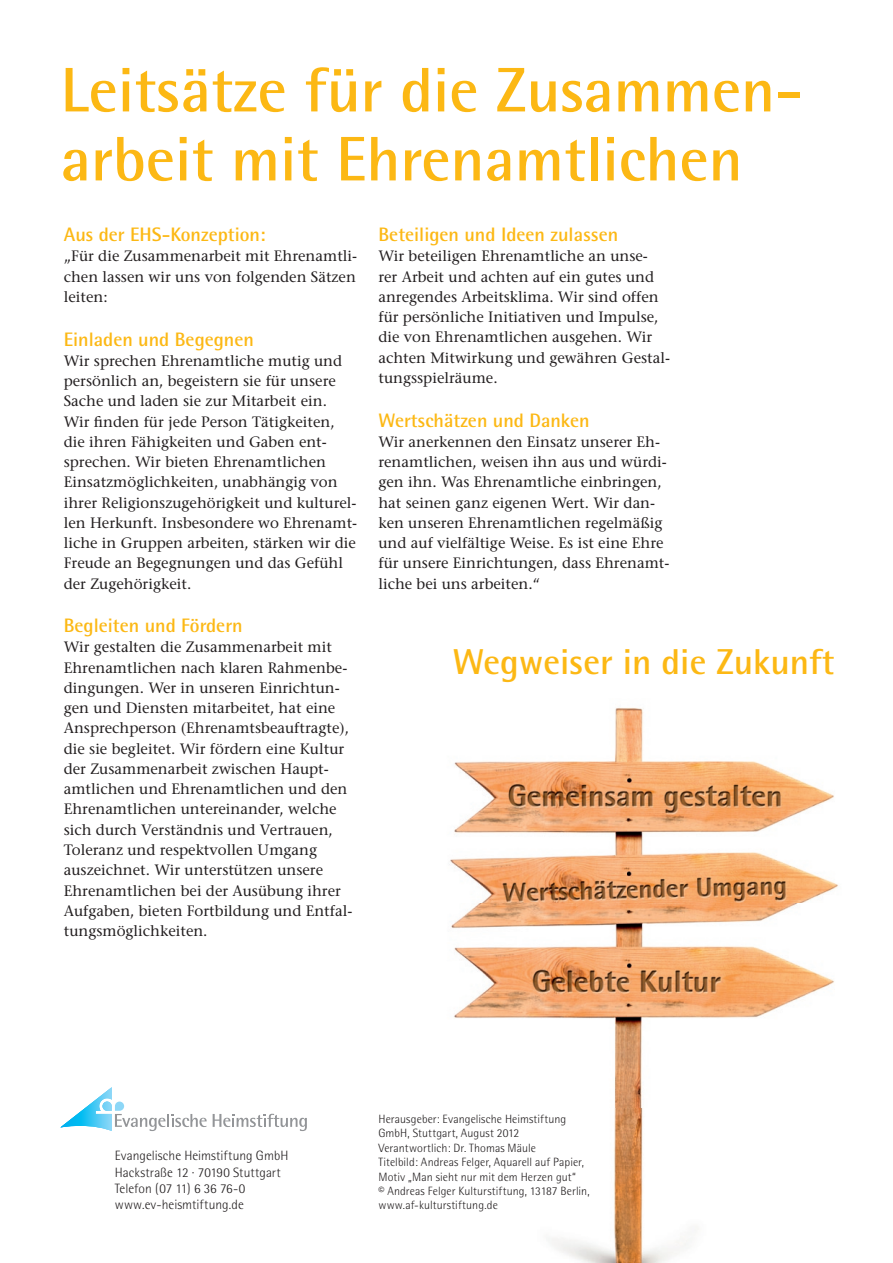
<style>
.page{position:relative;width:893px;height:1263px;background:#fff}
.page>*{position:absolute;margin:0;border:0;box-sizing:border-box;transform-origin:0 0}
.t1{font:700 63px/69px "AT Rotis Semi Sans";color:#fcb814}
.t2{font:700 36px "AT Rotis Semi Sans";color:#fcb814}
.t3{font:700 19.5px "AT Rotis Semi Sans";color:#fcb814}
.t4{font:15px/20.2px "Stone Serif";color:#231f20}
.t5{font:300 13.5px/16.2px "AT Rotis Semi Sans";letter-spacing:.005em;color:#231f20}
.t6{font:300 12px/14.4px "AT Rotis Semi Sans";letter-spacing:.005em;color:#231f20}
</style>
<div class="page">
<img style="left:450px;top:707px;width:389px;height:556px">
<svg style="left:115px;top:1114px;width:92px;height:17px"></svg>
<svg style="left:213px;top:1114px;width:94px;height:17px"></svg>
<hr style="left:60px;top:1087px;width:1px;height:44px;background:#00aeef">
<hr style="left:61px;top:1087px;width:1px;height:44px;background:#00aeef">
<hr style="left:62px;top:1087px;width:1px;height:44px;background:#00afef">
<hr style="left:63px;top:1087px;width:1px;height:44px;background:#00b0ef">
<hr style="left:64px;top:1087px;width:1px;height:44px;background:#00b0ef">
<hr style="left:65px;top:1087px;width:1px;height:44px;background:#00b1ef">
<hr style="left:66px;top:1087px;width:1px;height:44px;background:#00b2ef">
<hr style="left:67px;top:1087px;width:1px;height:44px;background:#00b2ef">
<hr style="left:68px;top:1087px;width:1px;height:44px;background:#00b3ef">
<hr style="left:69px;top:1087px;width:1px;height:44px;background:#00b4ef">
<hr style="left:70px;top:1087px;width:1px;height:44px;background:#00b4ef">
<hr style="left:71px;top:1087px;width:1px;height:44px;background:#00b5f0">
<hr style="left:72px;top:1087px;width:1px;height:44px;background:#00b6f0">
<hr style="left:73px;top:1087px;width:1px;height:44px;background:#00b7f0">
<hr style="left:74px;top:1087px;width:1px;height:44px;background:#00b7f0">
<hr style="left:75px;top:1087px;width:1px;height:44px;background:#00b8f0">
<hr style="left:76px;top:1087px;width:1px;height:44px;background:#00b9f1">
<hr style="left:77px;top:1087px;width:1px;height:44px;background:#00baf1">
<hr style="left:78px;top:1087px;width:1px;height:44px;background:#00baf1">
<hr style="left:79px;top:1087px;width:1px;height:44px;background:#00bbf1">
<hr style="left:80px;top:1087px;width:1px;height:44px;background:#00bcf1">
<hr style="left:81px;top:1087px;width:1px;height:44px;background:#00bdf2">
<hr style="left:82px;top:1087px;width:1px;height:44px;background:#04bdf2">
<hr style="left:83px;top:1087px;width:1px;height:44px;background:#09bef2">
<hr style="left:84px;top:1087px;width:1px;height:44px;background:#0ebff2">
<hr style="left:85px;top:1087px;width:1px;height:44px;background:#13c0f2">
<hr style="left:86px;top:1087px;width:1px;height:44px;background:#18c1f2">
<hr style="left:87px;top:1087px;width:1px;height:44px;background:#1dc2f3">
<hr style="left:88px;top:1087px;width:1px;height:44px;background:#22c2f3">
<hr style="left:89px;top:1087px;width:1px;height:44px;background:#27c3f3">
<hr style="left:90px;top:1087px;width:1px;height:44px;background:#2cc4f3">
<hr style="left:91px;top:1087px;width:1px;height:44px;background:#31c5f3">
<hr style="left:92px;top:1087px;width:1px;height:44px;background:#36c6f4">
<hr style="left:93px;top:1087px;width:1px;height:44px;background:#3bc7f4">
<hr style="left:94px;top:1087px;width:1px;height:44px;background:#40c7f4">
<hr style="left:95px;top:1087px;width:1px;height:44px;background:#45c8f4">
<hr style="left:96px;top:1087px;width:1px;height:44px;background:#4ac9f4">
<hr style="left:97px;top:1087px;width:1px;height:44px;background:#50caf5">
<hr style="left:98px;top:1087px;width:1px;height:44px;background:#55cbf5">
<hr style="left:99px;top:1087px;width:1px;height:44px;background:#5accf5">
<hr style="left:100px;top:1087px;width:1px;height:44px;background:#5fcdf5">
<hr style="left:101px;top:1087px;width:1px;height:44px;background:#64cdf5">
<hr style="left:102px;top:1087px;width:1px;height:44px;background:#69cef5">
<hr style="left:103px;top:1087px;width:1px;height:44px;background:#6dcff6">
<hr style="left:104px;top:1087px;width:1px;height:44px;background:#71d0f6">
<hr style="left:105px;top:1087px;width:1px;height:44px;background:#75d1f6">
<hr style="left:106px;top:1087px;width:1px;height:44px;background:#79d2f6">
<hr style="left:107px;top:1087px;width:1px;height:44px;background:#7dd3f6">
<hr style="left:108px;top:1087px;width:1px;height:44px;background:#81d4f7">
<hr style="left:109px;top:1087px;width:1px;height:44px;background:#85d5f7">
<hr style="left:110px;top:1087px;width:1px;height:44px;background:#89d6f7">
<hr style="left:111px;top:1087px;width:1px;height:44px;background:#8dd7f7">
<div style="left:115px;top:1101px;width:9px;height:10px;background:#8dd7f7;border-radius:5px"></div>
<h1 class="t1" style="left:61px;top:55px;width:744px">Leitsätze für die Zusammen&shy;arbeit mit Ehrenamtlichen</h1>
<h3 class="t3" style="left:64px;top:223px;width:203px">Aus der EHS-Konzeption:</h3>
<p class="t4" style="left:64px;top:246px;width:295px;text-align:justify">„Für die Zusammenarbeit mit Ehrenamtli&shy;chen lassen wir uns von folgenden Sätzen leiten:</p>
<h3 class="t3" style="left:64px;top:327px;width:192px">Einladen und Begegnen</h3>
<p class="t4" style="left:64px;top:350px;width:295px">Wir sprechen Ehrenamtliche mutig und persönlich an, begeistern sie für unsere Sache und laden sie zur Mitarbeit ein.<br>Wir finden für jede Person Tätigkeiten, die ihren Fähigkeiten und Gaben ent&shy;sprechen. Wir bieten Ehrenamtlichen Einsatzmöglichkeiten, unabhängig von ihrer Religionszugehörigkeit und kulturel&shy;len Herkunft. Insbesondere wo Ehrenamt&shy;liche in Gruppen arbeiten, stärken wir die Freude an Begegnungen und das Gefühl der Zugehörigkeit.</p>
<h3 class="t3" style="left:64px;top:614px;width:180px">Begleiten und Fördern</h3>
<p class="t4" style="left:64px;top:637px;width:290px">Wir gestalten die Zusammenarbeit mit Ehrenamtlichen nach klaren Rahmenbe&shy;dingungen. Wer in unseren Einrichtun&shy;gen und Diensten mitarbeitet, hat eine Ansprechperson (Ehrenamtsbeauftragte), die sie begleitet. Wir fördern eine Kultur der Zusammenarbeit zwischen Haupt&shy;amtlichen und Ehrenamtlichen und den Ehrenamtlichen untereinander, welche sich durch Verständnis und Vertrauen, Toleranz und respektvollen Umgang auszeichnet. Wir unterstützen unsere Ehrenamtlichen bei der Ausübung ihrer Aufgaben, bieten Fortbildung und Entfal&shy;tungsmöglichkeiten.</p>
<h3 class="t3" style="left:378px;top:223px;width:241px">Beteiligen und Ideen zulassen</h3>
<p class="t4" style="left:378px;top:246px;width:293px">Wir beteiligen Ehrenamtliche an unse&shy;rer Arbeit und achten auf ein gutes und anregendes Arbeitsklima. Wir sind offen für persönliche Initiativen und Impulse, die von Ehrenamtlichen ausgehen. Wir achten Mitwirkung und gewähren Gestal&shy;tungsspielräume.</p>
<h3 class="t3" style="left:378px;top:408px;width:213px">Wertschätzen und Danken</h3>
<p class="t4" style="left:378px;top:431px;width:292px">Wir anerkennen den Einsatz unserer Eh&shy;renamtlichen, weisen ihn aus und würdi&shy;gen ihn. Was Ehrenamtliche einbringen, hat seinen ganz eigenen Wert. Wir dan&shy;ken unseren Ehrenamtlichen regelmäßig und auf vielfältige Weise. Es ist eine Ehre für unsere Einrichtungen, dass Ehrenamt&shy;liche bei uns arbeiten.“</p>
<h2 class="t2" style="left:453px;top:640px;width:383px">Wegweiser in die Zukunft</h2>
<p class="t5" style="left:115px;top:1148px;width:175px">Evangelische Heimstiftung GmbH<br>Hackstraße 12 · 70190 Stuttgart<br>Telefon (07 11) 6 36 76-0 www.ev-heismtiftung.de</p>
<p class="t6" style="left:378px;top:1112px;width:213px">Herausgeber: Evangelische Heimstiftung GmbH, Stuttgart, August 2012<br>Verantwortlich: Dr. Thomas Mäule<br>Titelbild: Andreas Felger, Aquarell auf Papier, Motiv „Man sieht nur mit dem Herzen gut“<br>© Andreas Felger Kulturstiftung, 13187 Berlin, www.af-kulturstiftung.de</p>
</div>
